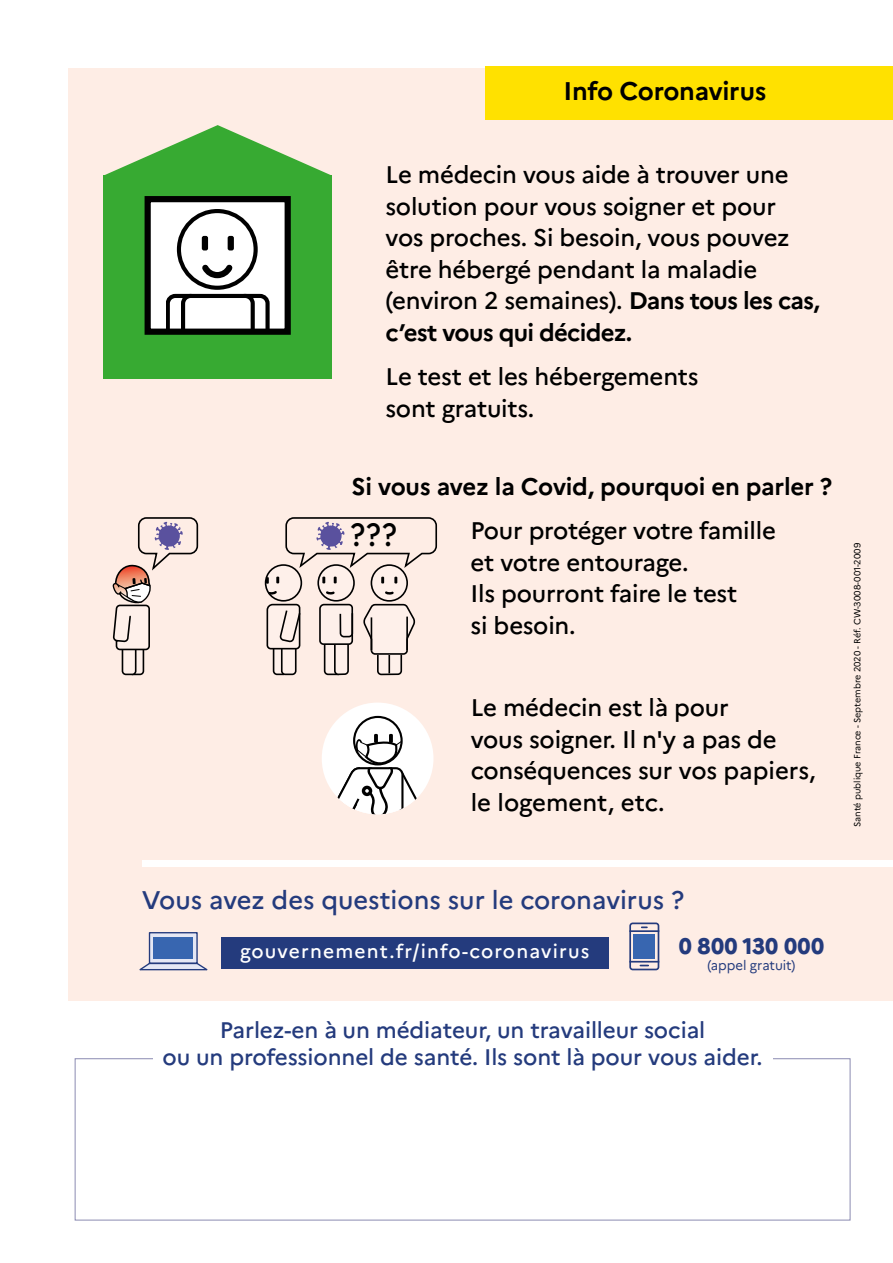
<style>
.page{position:relative;width:893px;height:1263px;background:#fff}
.page>*{position:absolute;margin:0;border:0;box-sizing:border-box;transform-origin:0 0}
.t1{font:500 31.95px "Marianne";color:#000;scale:.92 1}
.t2{font:500 25.5px "Marianne";color:#243b7d}
.t3{font:700 25.5px "Marianne";letter-spacing:-.01em;color:#000}
.t4{font:500 24px/31.5px "Marianne";letter-spacing:-.01em;color:#000}
.t5{font:700 24px "Marianne";letter-spacing:-.01em;color:#000}
.t6{font:500 22.5px/27px "Marianne";letter-spacing:-.005em;color:#243b7d;text-align:center}
.t7{font:800 22.5px "Marianne";letter-spacing:.015em;color:#243b7d}
.t8{font:500 19.2px "Marianne";letter-spacing:.06em;color:#fff}
.t9{font:13.5px "Marianne";letter-spacing:-.005em;color:#243b7d}
.t10{font:9px "Marianne";color:#000}
.s1{font-weight:700}
</style>
<div class="page">
<div style="left:68px;top:68px;width:825px;height:933px;background:#feede5"></div>
<hr style="left:142px;top:862px;width:751px;height:4px;background:#fff">
<svg style="left:139px;top:932px;width:69px;height:39px"></svg>
<div style="left:154px;top:937px;width:39px;height:22px;background:#3866b0"></div>
<hr style="left:629px;top:930px;width:30px;height:2px;background:#243b7d">
<div style="left:629px;top:922px;width:30px;height:48px;border:2px solid #243b7d;border-radius:3px"></div>
<hr style="left:629px;top:961px;width:30px;height:1px;background:#243b7d">
<div style="left:633px;top:934px;width:22px;height:25px;background:#3866b0"></div>
<div style="left:221px;top:937px;width:387px;height:32px;background:#243b7d"></div>
<div style="left:142px;top:860px;width:751px;height:5px;background:#fff"></div>
<div style="left:103px;top:176px;width:229px;height:203px;background:#37aa32"></div>
<div style="left:148px;top:199px;width:140px;height:133px;background:#fff"></div>
<div style="left:177px;top:209px;width:81px;height:81px;border:4px solid #000;border-radius:50%"></div>
<div style="left:202px;top:236px;width:6px;height:14px;background:#000;border-radius:2px"></div>
<div style="left:228px;top:236px;width:6px;height:14px;background:#000;border-radius:2px"></div>
<svg style="left:197px;top:264px;width:41px;height:17px"></svg>
<div style="left:166px;top:294px;width:34px;height:67px;border:4px solid #000;border-radius:8px"></div>
<div style="left:235px;top:294px;width:35px;height:67px;border:4px solid #000;border-radius:8px"></div>
<svg style="left:183px;top:296px;width:70px;height:85px"></svg>
<div style="left:181px;top:294px;width:74px;height:89px;border:4px solid #000;border-radius:8px"></div>
<svg style="left:103px;top:125px;width:229px;height:51px"></svg>
<div style="left:145px;top:196px;width:146px;height:139px;border:6px solid #000"></div>
<svg style="left:266px;top:603px;width:35px;height:73px"></svg>
<div style="left:266px;top:565px;width:35px;height:36px;background:#fef0ea;border-radius:50%"></div>
<div style="left:265px;top:564px;width:37px;height:38px;border:2px solid #000;border-radius:50%"></div>
<svg style="left:266px;top:572px;width:13px;height:23px"></svg>
<div style="left:320px;top:605px;width:32px;height:39px;background:#fef0ea;border-radius:4px"></div>
<div style="left:319px;top:604px;width:34px;height:41px;border:2px solid #000;border-radius:4px"></div>
<svg style="left:323px;top:612px;width:31px;height:64px"></svg>
<div style="left:318px;top:565px;width:36px;height:36px;background:#fef0ea;border-radius:50%"></div>
<div style="left:317px;top:564px;width:38px;height:38px;border:2px solid #000;border-radius:50%"></div>
<svg style="left:334px;top:577px;width:3px;height:6px"></svg>
<svg style="left:322px;top:577px;width:3px;height:6px"></svg>
<svg style="left:326px;top:591px;width:9px;height:3px"></svg>
<div style="left:371px;top:565px;width:36px;height:36px;background:#fef0ea;border-radius:50%"></div>
<div style="left:371px;top:564px;width:37px;height:38px;border:2px solid #000;border-radius:50%"></div>
<svg style="left:394px;top:577px;width:3px;height:6px"></svg>
<svg style="left:381px;top:577px;width:3px;height:6px"></svg>
<svg style="left:385px;top:591px;width:9px;height:3px"></svg>
<svg style="left:112px;top:517px;width:87px;height:159px"></svg>
<svg style="left:363px;top:603px;width:53px;height:73px"></svg>
<svg style="left:285px;top:517px;width:153px;height:53px"></svg>
<hr style="left:371px;top:617px;width:1px;height:33px;background:#000">
<hr style="left:406px;top:617px;width:2px;height:33px;background:#000">
<div style="left:322px;top:702px;width:111px;height:112px;background:#fff;border-radius:50%"></div>
<div style="left:353px;top:716px;width:50px;height:49px;border:2px solid #000;border-radius:50%"></div>
<svg style="left:325px;top:734px;width:101px;height:80px"></svg>
<div style="left:486px;top:66px;width:407px;height:53px;background:#ffe100"></div>
<p class="t3" style="left:563px;top:76px;width:204px">Info Coronavirus</p>
<p class="t4" style="left:386px;top:159px;width:436px">Le médecin vous aide à trouver une solution pour vous soigner et pour vos proches. Si besoin, vous pouvez être hébergé pendant la maladie (environ 2 semaines). <span class="s1">Dans tous les cas, c’est vous qui décidez.</span></p>
<p class="t4" style="left:386px;top:361px;width:315px">Le test et les hébergements sont gratuits.</p>
<p class="t5" style="left:352px;top:472px;width:482px">Si vous avez la Covid, pourquoi en parler ?</p>
<p class="t4" style="left:471px;top:515px;width:307px">Pour protéger votre famille et votre entourage.<br>Ils pourront faire le test<br>si besoin.</p>
<h1 class="t1" style="left:350px;top:515px;width:52px">???</h1>
<p class="t4" style="left:471px;top:692px;width:346px">Le médecin est là pour<br>vous soigner. Il n'y a pas de conséquences sur vos papiers, le logement, etc.</p>
<p class="t10" style="left:852px;top:827px;width:286px;rotate:-90deg">Santé publique France - Septembre 2020 - Réf. CW-3008-001-2009</p>
<p class="t2" style="left:142px;top:885px;width:544px">Vous avez des questions sur le coronavirus ?</p>
<p class="t7" style="left:679px;top:932px;width:147px">0 800 130 000</p>
<p class="t9" style="left:707px;top:957px;width:90px">(appel gratuit)</p>
<p class="t8" style="left:240px;top:940px;width:351px">gouvernement.fr/info-coronavirus</p>
<p class="t6" style="left:163px;top:1017px;width:602px">Parlez-en à un médiateur, un travailleur social<br>ou un professionnel de santé. Ils sont là pour vous aider.</p>
</div>
